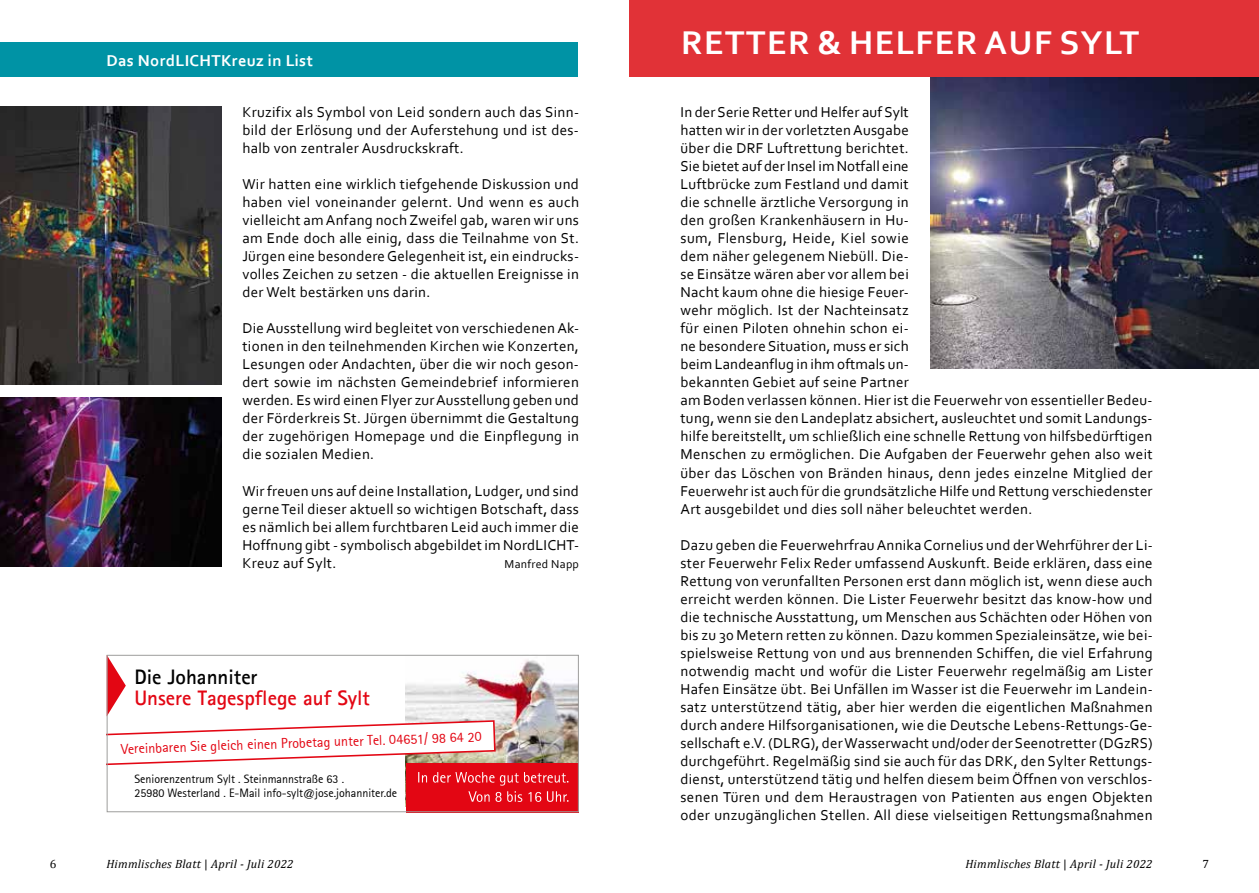
<style>
.page{position:relative;width:1259px;height:893px;background:#fff}
.page>*{position:absolute;margin:0;border:0;box-sizing:border-box;transform-origin:0 0}
.t1{font:700 34.5px "Corbel";letter-spacing:.04em;color:#fff}
.t2{font:700 21px "Agfa Rotis Sans Serif";color:#e30613}
.t3{font:700 21px "Agfa Rotis Sans Serif";color:#000}
.t4{font:700 16.5px "Corbel";letter-spacing:.02em;color:#fff}
.t5{font:15px/18px "Corbel";letter-spacing:.02em;color:#000;text-align:justify}
.t6{font:14.1px "Agfa Rotis Sans Serif";color:#e30613}
.t7{font:12px/14.4px "Agfa Rotis Sans Serif";color:#000}
.t8{font:italic 12px "Cambria";letter-spacing:.02em;color:#000}
.t9{font:12px "Corbel";letter-spacing:.02em;color:#000}
.t10{font:12px "Cambria";color:#000}
.s1{font-style:normal}
</style>
<div class="page">
<div style="left:0;top:43px;width:578px;height:34px;background:#0093a5"></div>
<img style="left:0;top:106px;width:221px;height:278px">
<img style="left:0;top:398px;width:221px;height:169px">
<img style="left:568px;top:683px;width:8px;height:80px">
<div style="left:406px;top:763px;width:172px;height:49px;background:#e30613"></div>
<svg style="left:109px;top:658px;width:459px;height:146px"></svg>
<div style="left:107px;top:655px;width:471px;height:157px;border:1px solid #9d9d9c"></div>
<img style="left:930px;top:77px;width:329px;height:292px">
<div style="left:629px;top:0;width:630px;height:77px;background:#e13237"></div>
<p class="t4" style="left:106px;top:50px;width:208px">Das NordLICHTKreuz in List</p>
<p class="t5" style="left:242px;top:103px;width:338px">Kruzifix als Symbol von Leid sondern auch das Sinn&shy;bild der Erlösung und der Auferstehung und ist des&shy;halb von zentraler Ausdruckskraft.</p>
<p class="t5" style="left:242px;top:175px;width:338px">Wir hatten eine wirklich tiefgehende Diskussion und haben viel voneinander gelernt. Und wenn es auch vielleicht am Anfang noch Zweifel gab, waren wir uns am Ende doch alle einig, dass die Teilnahme von St.<br>Jürgen eine besondere Gelegenheit ist, ein eindrucks&shy;volles Zeichen zu setzen - die aktuellen Ereignisse in der Welt bestärken uns darin.</p>
<p class="t5" style="left:242px;top:319px;width:338px">Die Ausstellung wird begleitet von verschiedenen Ak&shy;tionen in den teilnehmenden Kirchen wie Konzerten, Lesungen oder Andachten, über die wir noch geson&shy;dert sowie im nächsten Gemeindebrief informieren werden. Es wird einen Flyer zur Ausstellung geben und der Förderkreis St. Jürgen übernimmt die Gestaltung der zugehörigen Homepage und die Einpflegung in die sozialen Medien.</p>
<p class="t5" style="left:242px;top:481px;width:338px">Wir freuen uns auf deine Installation, Ludger, und sind gerne Teil dieser aktuell so wichtigen Botschaft, dass es nämlich bei allem furchtbaren Leid auch immer die Hoffnung gibt - symbolisch abgebildet im NordLICHT-Kreuz auf Sylt.</p>
<p class="t9" style="left:504px;top:556px;width:76px">Manfred Napp</p>
<h2 class="t3" style="left:134px;top:663px;width:125px">Die Johanniter</h2>
<h2 class="t2" style="left:134px;top:684px;width:237px">Unsere Tagespflege auf Sylt</h2>
<p class="t6" style="left:121px;top:741px;width:362px;rotate:-2deg">Vereinbaren Sie gleich einen Probetag unter Tel. 04651/ 98 64 20</p>
<p class="t7" style="left:134px;top:772px;width:264px">Seniorenzentrum Sylt . Steinmannstraße 63 .<br>25980 Westerland . E-Mail info-sylt@jose.johanniter.de</p>
<h1 class="t1" style="left:681px;top:21px;width:460px">RETTER &amp; HELFER AUF SYLT</h1>
<p class="t5" style="left:680px;top:103px;width:474px;text-align:left">In der Serie Retter und Helfer auf Sylt<br>hatten wir in der vorletzten Ausgabe<br>über die DRF Luftrettung berichtet.<br>Sie bietet auf der Insel im Notfall eine<br>Luftbrücke zum Festland und damit<br>die schnelle ärztliche Versorgung in<br>den großen Krankenhäusern in Hu-<br>sum, Flensburg, Heide, Kiel sowie<br>dem näher gelegenem Niebüll. Die-<br>se Einsätze wären aber vor allem bei<br>Nacht kaum ohne die hiesige Feuer-<br>wehr möglich. Ist der Nachteinsatz<br>für einen Piloten ohnehin schon ei-<br>ne besondere Situation, muss er sich<br>beim Landeanflug in ihm oftmals un-<br>bekannten Gebiet auf seine Partner<br>am Boden verlassen können. Hier ist die Feuerwehr von essentieller Bedeu&shy;tung, wenn sie den Landeplatz absichert, ausleuchtet und somit Landungs&shy;hilfe bereitstellt, um schließlich eine schnelle Rettung von hilfsbedürftigen Menschen zu ermöglichen. Die Aufgaben der Feuerwehr gehen also weit über das Löschen von Bränden hinaus, denn jedes einzelne Mitglied der Feuerwehr ist auch für die grundsätzliche Hilfe und Rettung verschiedenster Art ausgebildet und dies soll näher beleuchtet werden.</p>
<p class="t5" style="left:680px;top:535px;width:474px">Dazu geben die Feuerwehrfrau Annika Cornelius und der Wehrführer der Li&shy;ster Feuerwehr Felix Reder umfassend Auskunft. Beide erklären, dass eine Rettung von verunfallten Personen erst dann möglich ist, wenn diese auch erreicht werden können. Die Lister Feuerwehr besitzt das know-how und die technische Ausstattung, um Menschen aus Schächten oder Höhen von bis zu 30 Metern retten zu können. Dazu kommen Spezialeinsätze, wie bei&shy;spielsweise Rettung von und aus brennenden Schiffen, die viel Erfahrung notwendig macht und wofür die Lister Feuerwehr regelmäßig am Lister Hafen Einsätze übt. Bei Unfällen im Wasser ist die Feuerwehr im Landein&shy;satz unterstützend tätig, aber hier werden die eigentlichen Maßnahmen durch andere Hilfsorganisationen, wie die Deutsche Lebens-Rettungs-Ge&shy;sellschaft e.V. (DLRG), der Wasserwacht und/oder der Seenotretter (DGzRS) durchgeführt. Regelmäßig sind sie auch für das DRK, den Sylter Rettungs&shy;dienst, unterstützend tätig und helfen diesem beim Öffnen von verschlos&shy;senen Türen und dem Heraustragen von Patienten aus engen Objekten oder unzugänglichen Stellen. All diese vielseitigen Rettungsmaßnahmen</p>
<p class="t10" style="left:50px;top:857px;width:8px">6</p>
<p class="t8" style="left:106px;top:856px;width:189px">Himmlisches Blatt <span class="s1">|</span> April - Juli 2022</p>
<p class="t8" style="left:965px;top:856px;width:189px">Himmlisches Blatt <span class="s1">|</span> April - Juli 2022</p>
<p class="t10" style="left:1202px;top:857px;width:8px">7</p>
</div>
